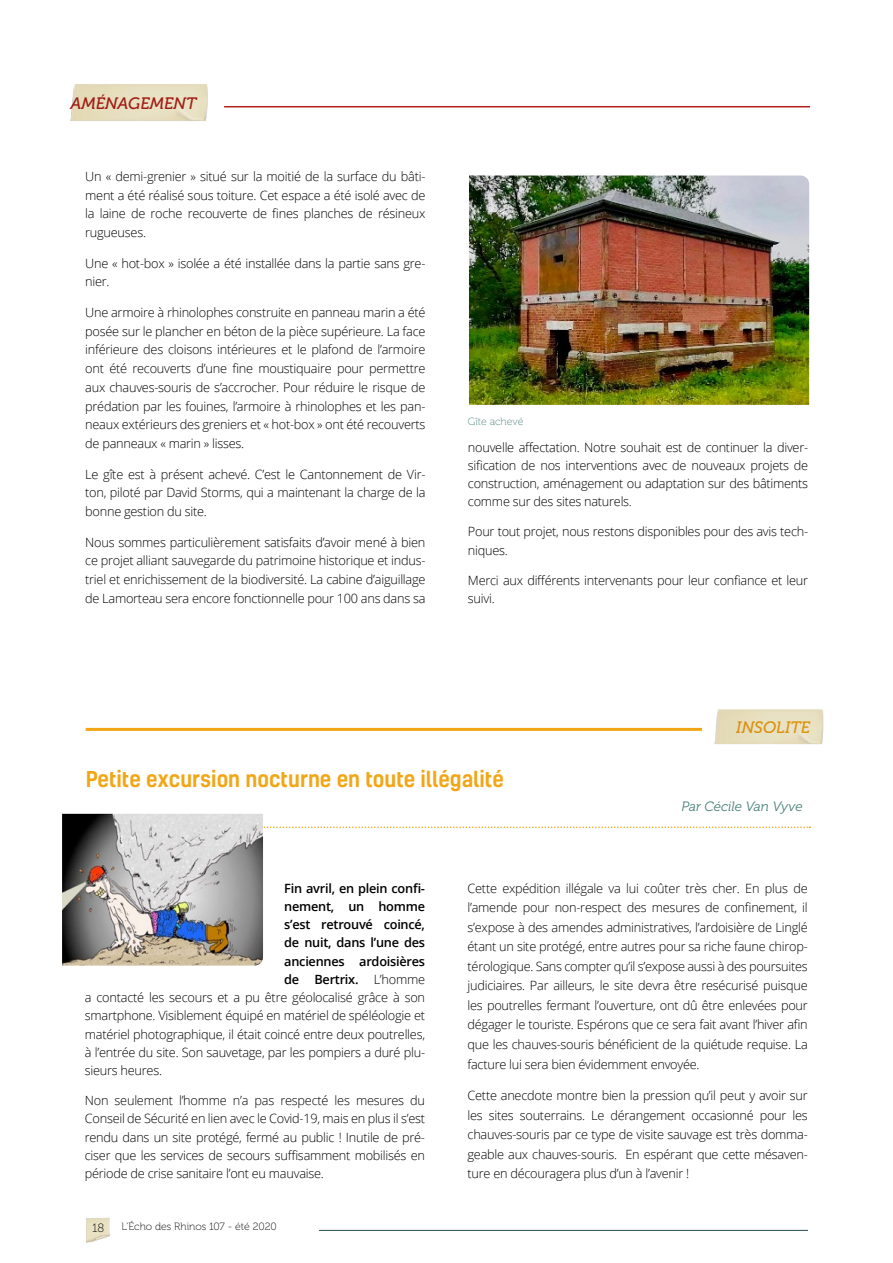
<style>
.page{position:relative;width:893px;height:1263px;background:#fff}
.page>*{position:absolute;margin:0;border:0;box-sizing:border-box;transform-origin:0 0}
.t1{font:500 21px "Kelson";color:#f2a615}
.t2{font:italic 16.5px "Museo 500";color:#b1201d}
.t3{font:italic 16.5px "Museo 500";color:#f2a615}
.t4{font:italic 13.5px "Museo 300";letter-spacing:-.005em;color:#4a8179}
.t5{font:300 12.75px/18.8px "Open Sans";letter-spacing:-.02em;color:#000;text-align:justify}
.t6{font:600 12.75px "Open Sans";letter-spacing:-.02em;color:#000}
.t7{font:12px "Museo 100";color:#000}
.t8{font:10.5px "Museo 100";color:#000}
.t9{font:10.5px "Museo 100";color:#4a8179}
.s1{font-weight:300}
</style>
<div class="page">
<img style="left:86px;top:1218px;width:24px;height:25px">
<img style="left:94px;top:1235px;width:16px;height:6px">
<hr style="left:319px;top:1230px;width:489px;height:1px;background:#294b4e">
<hr style="left:224px;top:106px;width:586px;height:1px;background:#b1201d">
<img style="left:71px;top:84px;width:136px;height:37px">
<img style="left:469px;top:176px;width:340px;height:229px">
<svg style="left:263px;top:826px;width:547px;height:2px"></svg>
<img style="left:62px;top:813px;width:201px;height:153px">
<img style="left:715px;top:709px;width:108px;height:35px">
<hr style="left:86px;top:728px;width:616px;height:3px;background:#f2a615">
<p class="t2" style="left:70px;top:94px;width:128px">AMÉNAGEMENT</p>
<p class="t5" style="left:85px;top:167px;width:342px">Un « demi-grenier » situé sur la moitié de la surface du bâti&shy;ment a été réalisé sous toiture. Cet espace a été isolé avec de la laine de roche recouverte de fines planches de résineux rugueuses.</p>
<p class="t5" style="left:85px;top:253px;width:342px">Une « hot-box » isolée a été installée dans la partie sans gre&shy;nier.</p>
<p class="t5" style="left:85px;top:303px;width:342px">Une armoire à rhinolophes construite en panneau marin a été posée sur le plancher en béton de la pièce supérieure. La face inférieure des cloisons intérieures et le plafond de l’armoire ont été recouverts d’une fine moustiquaire pour permettre aux chauves-souris de s’accrocher. Pour réduire le risque de prédation par les fouines, l’armoire à rhinolophes et les pan&shy;neaux extérieurs des greniers et « hot-box » ont été recouverts de panneaux « marin » lisses.</p>
<p class="t5" style="left:85px;top:464px;width:342px">Le gîte est à présent achevé. C’est le Cantonnement de Vir&shy;ton, piloté par David Storms, qui a maintenant la charge de la bonne gestion du site.</p>
<p class="t5" style="left:85px;top:532px;width:342px">Nous sommes particulièrement satisfaits d’avoir mené à bien ce projet alliant sauvegarde du patrimoine historique et indus&shy;triel et enrichissement de la biodiversité. La cabine d’aiguillage de Lamorteau sera encore fonctionnelle pour 100 ans dans sa</p>
<p class="t9" style="left:468px;top:416px;width:57px">Gîte achevé</p>
<p class="t5" style="left:468px;top:438px;width:342px;line-height:18.1px">nouvelle affectation. Notre souhait est de continuer la diver&shy;sification de nos interventions avec de nouveaux projets de construction, aménagement ou adaptation sur des bâtiments comme sur des sites naturels.</p>
<p class="t5" style="left:468px;top:522px;width:342px;line-height:18.1px">Pour tout projet, nous restons disponibles pour des avis tech&shy;niques.</p>
<p class="t5" style="left:468px;top:571px;width:342px;line-height:18.1px">Merci aux différents intervenants pour leur confiance et leur suivi.</p>
<p class="t3" style="left:736px;top:718px;width:76px">INSOLITE</p>
<h1 class="t1" style="left:86px;top:764px;width:420px">Petite excursion nocturne en toute illégalité</h1>
<p class="t4" style="left:681px;top:799px;width:123px">Par Cécile Van Vyve</p>
<p class="t6" style="left:284px;top:879px;width:142px">Fin avril, en plein confi-</p>
<p class="t6" style="left:284px;top:898px;width:142px">nement, un homme</p>
<p class="t6" style="left:284px;top:916px;width:142px">s’est retrouvé coincé,</p>
<p class="t6" style="left:284px;top:934px;width:142px">de nuit, dans l’une des</p>
<p class="t6" style="left:284px;top:952px;width:142px">anciennes ardoisières</p>
<p class="t6" style="left:284px;top:970px;width:142px">de Bertrix. <span class="s1">L’homme</span></p>
<p class="t5" style="left:85px;top:988px;width:342px">a contacté les secours et a pu être géolocalisé grâce à son</p>
<p class="t5" style="left:85px;top:1006px;width:342px">smartphone. Visiblement équipé en matériel de spéléologie et</p>
<p class="t5" style="left:85px;top:1024px;width:342px">matériel photographique, il était coincé entre deux poutrelles,</p>
<p class="t5" style="left:85px;top:1042px;width:342px">à l’entrée du site. Son sauvetage, par les pompiers a duré plu-</p>
<p class="t5" style="left:85px;top:1060px;width:79px">sieurs heures.</p>
<p class="t5" style="left:85px;top:1091px;width:342px;line-height:18.1px">Non seulement l’homme n’a pas respecté les mesures du Conseil de Sécurité en lien avec le Covid-19, mais en plus il s’est rendu dans un site protégé, fermé au public ! Inutile de pré&shy;ciser que les services de secours suffisamment mobilisés en période de crise sanitaire l’ont eu mauvaise.</p>
<p class="t7" style="left:92px;top:1221px;width:14px">18</p>
<p class="t8" style="left:122px;top:1221px;width:157px">L’Écho des Rhinos 107 - été 2020</p>
<p class="t5" style="left:468px;top:878px;width:342px;line-height:19.5px">Cette expédition illégale va lui coûter très cher. En plus de l’amende pour non-respect des mesures de confinement, il s’expose à des amendes administratives, l’ardoisière de Linglé étant un site protégé, entre autres pour sa riche faune chirop&shy;térologique. Sans compter qu’il s’expose aussi à des poursuites judiciaires. Par ailleurs, le site devra être resécurisé puisque les poutrelles fermant l’ouverture, ont dû être enlevées pour dégager le touriste. Espérons que ce sera fait avant l’hiver afin que les chauves-souris bénéficient de la quiétude requise. La facture lui sera bien évidemment envoyée.</p>
<p class="t5" style="left:468px;top:1085px;width:342px;line-height:19.5px">Cette anecdote montre bien la pression qu’il peut y avoir sur les sites souterrains. Le dérangement occasionné pour les chauves-souris par ce type de visite sauvage est très domma&shy;geable aux chauves-souris. En espérant que cette mésaven&shy;ture en découragera plus d’un à l’avenir !</p>
</div>
